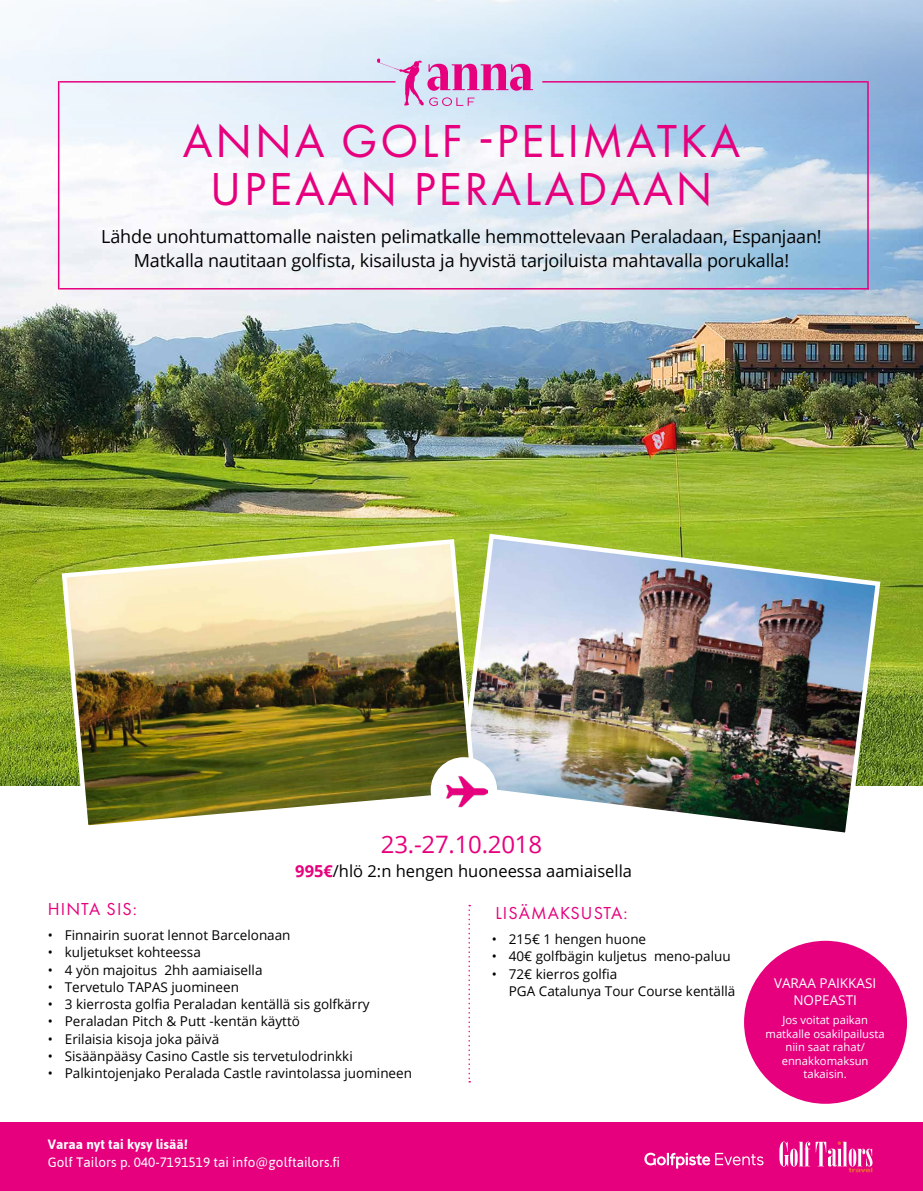
<style>
.page{position:relative;width:923px;height:1191px;background:#fff}
.page>*{position:absolute;margin:0;border:0;box-sizing:border-box;transform-origin:0 0}
.t1{font:48px/48px "Futura PT";letter-spacing:.06em;color:#e6007d;text-align:center}
.t2{font:24px "Open Sans";letter-spacing:-.01em;color:#e6007d}
.t3{font:18px/24px "Open Sans";letter-spacing:-.01em;color:#000;text-align:center}
.t4{font:18px "Futura PT";letter-spacing:.06em;color:#e6007d}
.t5{font:16.5px "Open Sans";color:#000}
.t6{font:13.5px/17.2px "Open Sans";color:#000}
.t7{font:13.5px "Asap";color:#fff}
.t8{font:700 13.5px "Asap";color:#fff}
.t9{font:13.5px/16.5px "Open Sans";color:#fff;text-align:center}
.t10{font:11.25px/13.5px "Open Sans";color:#fff;text-align:center}
.s1{font-weight:700;color:#e6007d}
</style>
<div class="page">
<img style="left:0;top:0;width:923px;height:786px">
<img style="left:456px;top:531px;width:427px;height:302px">
<div style="left:0;top:1122px;width:923px;height:69px;background:#e6007d"></div>
<svg style="left:644px;top:1152px;width:120px;height:17px"></svg>
<svg style="left:779px;top:1141px;width:93px;height:31px"></svg>
<svg style="left:377px;top:58px;width:156px;height:48px;background:#d6a8d5"></svg>
<hr style="left:59px;top:81px;width:336px;height:2px;background:#e6007d">
<hr style="left:542px;top:81px;width:325px;height:2px;background:#e6007d">
<hr style="left:58px;top:81px;width:1px;height:208px;background:#e6007d">
<hr style="left:867px;top:81px;width:1px;height:208px;background:#e6007d">
<hr style="left:59px;top:288px;width:810px;height:1px;background:#e6007d">
<img style="left:59px;top:536px;width:420px;height:296px">
<svg style="left:468px;top:905px;width:2px;height:177px"></svg>
<div style="left:431px;top:757px;width:66px;height:66px;background:#fff;border-radius:50%"></div>
<img style="left:446px;top:776px;width:41px;height:32px">
<div style="left:744px;top:940px;width:163px;height:163px;background:#e6007d;border-radius:50%"></div>
<h1 class="t1" style="left:183px;top:117px;width:559px">ANNA GOLF -PELIMATKA<br>UPEAAN PERALADAAN</h1>
<h3 class="t3" style="left:101px;top:224px;width:722px">Lähde unohtumattomalle naisten pelimatkalle hemmottelevaan Peraladaan, Espanjaan!<br>Matkalla nautitaan golfista, kisailusta ja hyvistä tarjoiluista mahtavalla porukalla!</h3>
<h2 class="t2" style="left:381px;top:827px;width:163px">23.-27.10.2018</h2>
<p class="t5" style="left:295px;top:859px;width:338px"><span class="s1">995€</span>/hlö 2:n hengen huoneessa aamiaisella</p>
<h3 class="t4" style="left:48px;top:898px;width:91px">HINTA SIS:</h3>
<p class="t6" style="left:48px;top:926px;width:244px">• Finnairin suorat lennot Barcelonaan</p>
<p class="t6" style="left:48px;top:943px;width:155px">• kuljetukset kohteessa</p>
<p class="t6" style="left:48px;top:960px;width:216px">• 4 yön majoitus 2hh aamiaisella</p>
<p class="t6" style="left:48px;top:978px;width:193px">• Tervetulo TAPAS juomineen</p>
<p class="t6" style="left:48px;top:995px;width:323px">• 3 kierrosta golfia Peraladan kentällä sis golfkärry</p>
<p class="t6" style="left:48px;top:1012px;width:254px">• Peraladan Pitch &amp; Putt -kentän käyttö</p>
<p class="t6" style="left:48px;top:1029px;width:173px">• Erilaisia kisoja joka päivä</p>
<p class="t6" style="left:48px;top:1047px;width:306px">• Sisäänpääsy Casino Castle sis tervetulodrinkki</p>
<p class="t6" style="left:48px;top:1064px;width:366px">• Palkintojenjako Peralada Castle ravintolassa juomineen</p>
<p class="t8" style="left:48px;top:1135px;width:141px">Varaa nyt tai kysy lisää!</p>
<p class="t7" style="left:48px;top:1153px;width:294px">Golf Tailors p. 040-7191519 tai info@golftailors.fi</p>
<h3 class="t4" style="left:495px;top:902px;width:134px">LISÄMAKSUSTA:</h3>
<p class="t6" style="left:492px;top:930px;width:156px">• 215€ 1 hengen huone</p>
<p class="t6" style="left:492px;top:947px;width:240px">• 40€ golfbägin kuljetus meno-paluu</p>
<p class="t6" style="left:509px;top:964px;width:228px;text-indent:-17px">• 72€ kierros golfia<br>PGA Catalunya Tour Course kentällä</p>
<p class="t9" style="left:774px;top:974px;width:104px">VARAA PAIKKASI<br>NOPEASTI</p>
<p class="t10" style="left:765px;top:1013px;width:121px">Jos voitat paikan matkalle osakilpailusta niin saat rahat/ ennakkomaksun takaisin.</p>
</div>
